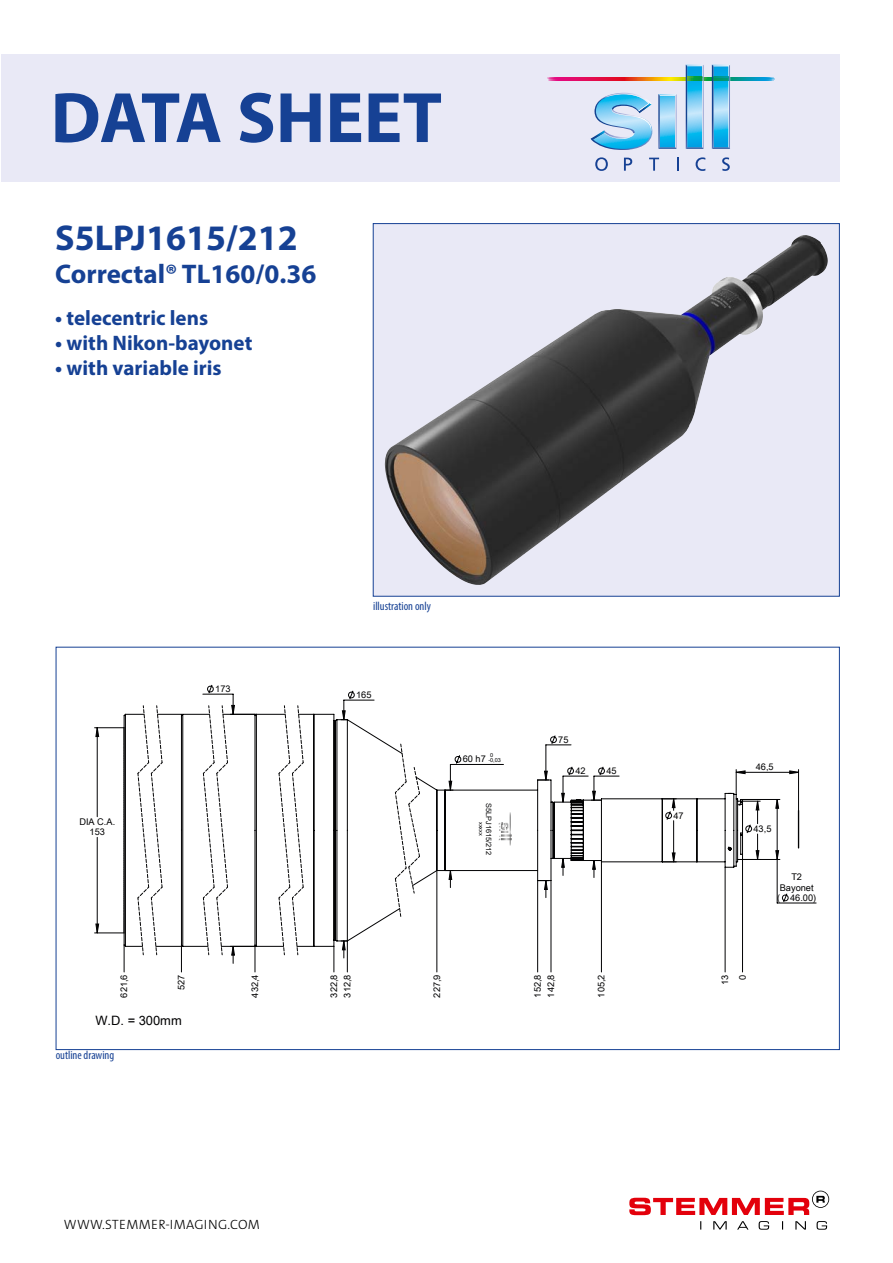
<style>
.page{position:relative;width:893px;height:1263px;background:#fff}
.page>*{position:absolute;margin:0;border:0;box-sizing:border-box;transform-origin:0 0}
.t1{font:700 72px "Myriad Pro";color:#164194}
.t2{font:700 36px "Myriad Pro";color:#164194}
.t3{font:700 27px "Myriad Pro";color:#164194}
.t4{font:700 21px "Myriad Pro";color:#164194}
.t5{font:13.5px "The Sans LP3 Lig";letter-spacing:.025em;color:#000}
.t6{font:700 12.9px "Arial";color:#020203}
.t7{font:condensed 12px "Myriad Pro";color:#164194}
.t8{font:9.15px/10.4px "Arial";color:#020203;text-align:center}
.t9{font:700 7.35px "Arial";color:#020203}
.t10{font:5.55px/5.2px "Arial";color:#020203}
.t11{font:700 5.55px "Arial";color:#020203}
.s1{font-size:5.55px}
</style>
<div class="page">
<div style="left:1px;top:54px;width:839px;height:128px;background:#e9e9f6"></div>
<div style="left:373px;top:224px;width:466px;height:372px;background:#e9e9f6"></div>
<img style="left:384px;top:235px;width:444px;height:350px">
<hr style="left:344px;top:700px;width:30px;height:1px;background:#020203">
<svg style="left:343px;top:690px;width:12px;height:15px"></svg>
<hr style="left:777px;top:903px;width:39px;height:1px;background:#020203">
<hr style="left:798px;top:769px;width:1px;height:41px;background:#020203">
<hr style="left:742px;top:859px;width:1px;height:113px;background:#020203">
<hr style="left:725px;top:867px;width:1px;height:105px;background:#020203">
<hr style="left:601px;top:862px;width:1px;height:110px;background:#020203">
<hr style="left:551px;top:880px;width:1px;height:92px;background:#020203">
<hr style="left:537px;top:880px;width:1px;height:92px;background:#020203">
<hr style="left:437px;top:870px;width:1px;height:102px;background:#020203">
<hr style="left:347px;top:941px;width:1px;height:31px;background:#020203">
<svg style="left:334px;top:955px;width:1px;height:17px"></svg>
<svg style="left:203px;top:684px;width:53px;height:288px"></svg>
<svg style="left:181px;top:955px;width:1px;height:17px"></svg>
<svg style="left:124px;top:955px;width:1px;height:17px"></svg>
<hr style="left:798px;top:810px;width:1px;height:38px;background:#020203">
<svg style="left:96px;top:705px;width:702px;height:250px"></svg>
<svg style="left:123px;top:713px;width:620px;height:235px"></svg>
<svg style="left:548px;top:77px;width:221px;height:1px"></svg>
<svg style="left:548px;top:80px;width:225px;height:1px"></svg>
<svg style="left:548px;top:79px;width:224px;height:1px"></svg>
<svg style="left:547px;top:78px;width:227px;height:1px"></svg>
<svg style="left:595px;top:157px;width:13px;height:14px"></svg>
<svg style="left:624px;top:158px;width:8px;height:13px"></svg>
<svg style="left:649px;top:158px;width:10px;height:13px"></svg>
<svg style="left:677px;top:158px;width:2px;height:13px"></svg>
<svg style="left:696px;top:157px;width:9px;height:14px"></svg>
<svg style="left:722px;top:157px;width:8px;height:14px"></svg>
<svg style="left:591px;top:65px;width:139px;height:85px"></svg>
<svg style="left:593px;top:76px;width:136px;height:1px"></svg>
<svg style="left:593px;top:80px;width:136px;height:1px"></svg>
<svg style="left:593px;top:78px;width:136px;height:2px"></svg>
<svg style="left:593px;top:77px;width:136px;height:1px"></svg>
<svg style="left:629px;top:1190px;width:200px;height:40px"></svg>
<h1 class="t1" style="left:51px;top:71px;width:393px">DATA SHEET</h1>
<h2 class="t2" style="left:55px;top:215px;width:244px">S5LPJ1615/212</h2>
<h3 class="t3" style="left:55px;top:256px;width:263px">Correctal® TL160/0.36</h3>
<h3 class="t4" style="left:55px;top:304px;width:154px">• telecentric lens</h3>
<h3 class="t4" style="left:55px;top:329px;width:199px">• with Nikon-bayonet</h3>
<h3 class="t4" style="left:55px;top:354px;width:168px">• with variable iris</h3>
<h3 class="t7" style="left:373px;top:598px;width:59px">illustration only</h3>
<p class="t8" style="left:215px;top:683px;width:17px">173</p>
<p class="t8" style="left:356px;top:689px;width:17px">165</p>
<p class="t8" style="left:558px;top:734px;width:12px">75</p>
<p class="t8" style="left:463px;top:754px;width:29px">60 h7 <span class="s1">-</span></p>
<p class="t10" style="left:490px;top:752px;width:12px">0<br>0,03</p>
<p class="t8" style="left:575px;top:765px;width:12px">42</p>
<p class="t8" style="left:606px;top:765px;width:12px">45</p>
<p class="t8" style="left:756px;top:761px;width:19px">46,5</p>
<p class="t8" style="left:79px;top:816px;width:37px">DIA C.A.<br>153</p>
<p class="t9" style="left:494px;top:803px;width:54px;rotate:90deg">S5LPJ1615/212</p>
<p class="t11" style="left:485px;top:822px;width:15px;rotate:90deg">xxxxx</p>
<p class="t8" style="left:673px;top:810px;width:12px">47</p>
<p class="t8" style="left:753px;top:823px;width:19px">43,5</p>
<p class="t8" style="left:777px;top:872px;width:40px">T2<br>Bayonet ( 46.00)</p>
<p class="t8" style="left:119px;top:997px;width:25px;rotate:-90deg">621,6</p>
<h3 class="t6" style="left:95px;top:1011px;width:88px">W.D. = 300mm</h3>
<p class="t8" style="left:176px;top:990px;width:17px;rotate:-90deg">527</p>
<p class="t8" style="left:250px;top:997px;width:25px;rotate:-90deg">432,4</p>
<p class="t8" style="left:327px;top:997px;width:25px;line-height:13.4px;text-align:left;rotate:-90deg">322,8<br>312,8</p>
<p class="t8" style="left:431px;top:997px;width:25px;rotate:-90deg">227,9</p>
<p class="t8" style="left:531px;top:997px;width:25px;line-height:13.4px;text-align:left;rotate:-90deg">152,8<br>142,8</p>
<p class="t8" style="left:596px;top:997px;width:25px;rotate:-90deg">105,2</p>
<p class="t8" style="left:720px;top:985px;width:12px;rotate:-90deg">13</p>
<p class="t8" style="left:737px;top:980px;width:7px;rotate:-90deg">0</p>
<h3 class="t7" style="left:56px;top:1048px;width:60px">outline drawing</h3>
<h3 class="t5" style="left:64px;top:1215px;width:197px">WWW.STEMMER-IMAGING.COM</h3>
</div>
